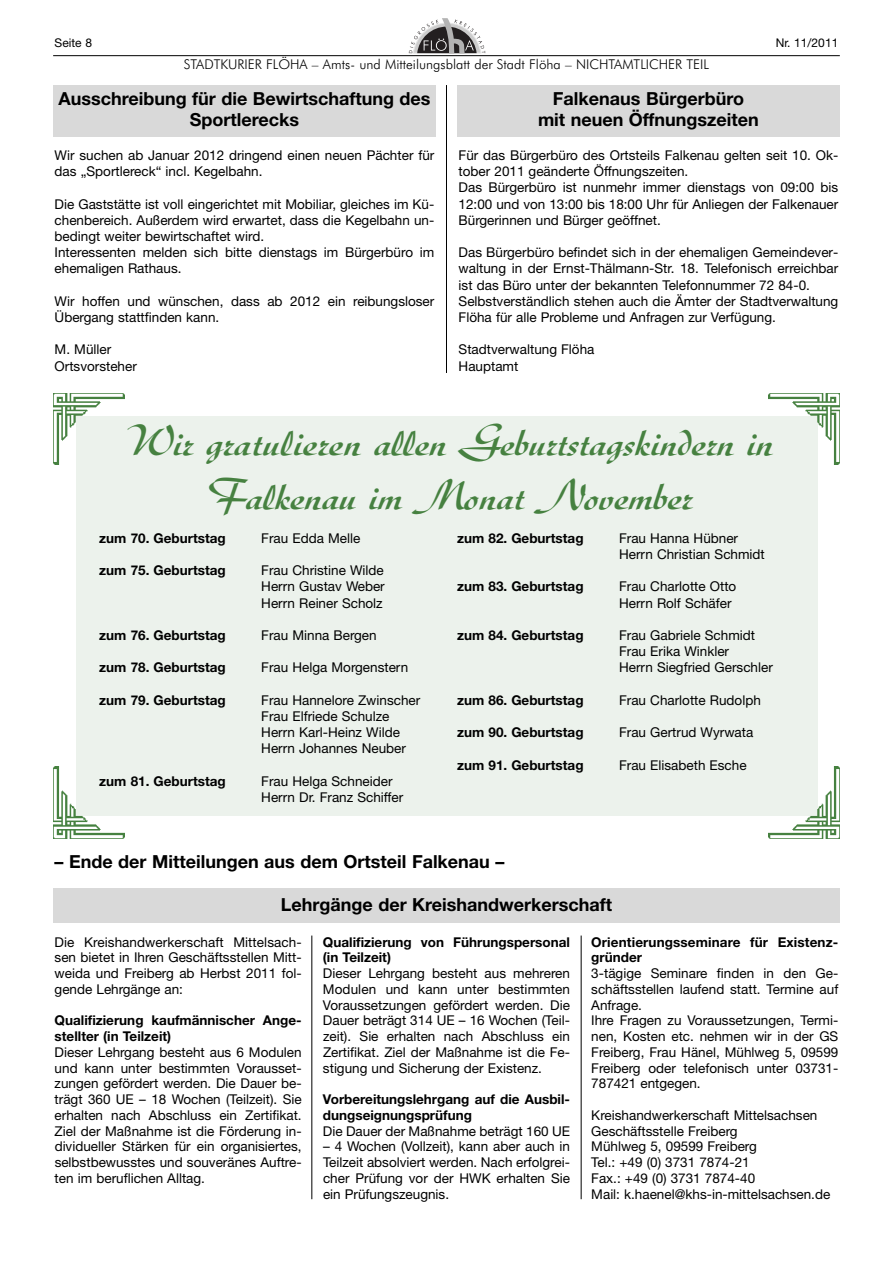
<style>
.page{position:relative;width:893px;height:1263px;background:#fff}
.page>*{position:absolute;margin:0;border:0;box-sizing:border-box;transform-origin:0 0}
.t1{font:500 45px/54px "Diskus D";letter-spacing:-.01em;color:#468140;text-align:center}
.t2{font:700 18px/21.6px "Helvetica Neue";color:#000;text-align:center}
.t3{font:13.5px/15.8px "Helvetica Neue";color:#000}
.t4{font:700 13.5px/15.8px "Helvetica Neue";color:#000}
.t5{font:300 13.5px "Futura BT";color:#000}
.t6{font:12px "Helvetica Neue";color:#000}
</style>
<div class="page">
<hr style="left:53px;top:55px;width:787px;height:1px;background:#000">
<svg style="left:409px;top:18px;width:76px;height:35px"></svg>
<div style="left:457px;top:85px;width:383px;height:51px;background:#d9d9d9"></div>
<div style="left:53px;top:85px;width:383px;height:51px;background:#d9d9d9"></div>
<hr style="left:446px;top:85px;width:1px;height:288px;background:#000">
<div style="left:53px;top:889px;width:787px;height:34px;background:#d9d9d9"></div>
<hr style="left:311px;top:935px;width:1px;height:264px;background:#000">
<hr style="left:581px;top:935px;width:1px;height:264px;background:#000">
<div style="left:76px;top:416px;width:741px;height:399px;background:#ecf2ec"></div>
<img style="left:53px;top:393px;width:71px;height:71px">
<img style="left:769px;top:393px;width:71px;height:71px">
<img style="left:817px;top:464px;width:23px;height:303px">
<img style="left:769px;top:767px;width:71px;height:71px">
<img style="left:124px;top:815px;width:645px;height:23px">
<img style="left:53px;top:767px;width:71px;height:71px">
<p class="t6" style="left:55px;top:38px;width:39px">Seite 8</p>
<p class="t6" style="left:776px;top:38px;width:64px">Nr. 11/2011</p>
<p class="t5" style="left:184px;top:59px;width:527px">STADTKURIER FLÖHA – Amts- und Mitteilungsblatt der Stadt Flöha – NICHTAMTLICHER TEIL</p>
<h2 class="t2" style="left:58px;top:89px;width:374px">Ausschreibung für die Bewirtschaftung des<br>Sportlerecks</h2>
<p class="t3" style="left:55px;top:148px;width:381px;line-height:16.2px">Wir suchen ab Januar 2012 dringend einen neuen Pächter für das „Sportlereck“ incl. Kegelbahn.</p>
<p class="t3" style="left:55px;top:197px;width:381px;line-height:16.2px">Die Gaststätte ist voll eingerichtet mit Mobiliar, gleiches im Kü&shy;chenbereich. Außerdem wird erwartet, dass die Kegelbahn un&shy;bedingt weiter bewirtschaftet wird.<br>Interessenten melden sich bitte dienstags im Bürgerbüro im ehemaligen Rathaus.</p>
<p class="t3" style="left:55px;top:294px;width:381px;line-height:16.2px">Wir hoffen und wünschen, dass ab 2012 ein reibungsloser<br>Übergang stattfinden kann.</p>
<p class="t3" style="left:55px;top:343px;width:84px;line-height:16.2px">M. Müller<br>Ortsvorsteher</p>
<h2 class="t2" style="left:538px;top:89px;width:222px">Falkenaus Bürgerbüro mit neuen Öffnungszeiten</h2>
<p class="t3" style="left:459px;top:148px;width:381px;line-height:16.2px">Für das Bürgerbüro des Ortsteils Falkenau gelten seit 10. Ok&shy;tober 2011 geänderte Öffnungszeiten.<br>Das Bürgerbüro ist nunmehr immer dienstags von 09:00 bis 12:00 und von 13:00 bis 18:00 Uhr für Anliegen der Falkenauer Bürgerinnen und Bürger geöffnet.</p>
<p class="t3" style="left:459px;top:246px;width:381px;line-height:16.2px">Das Bürgerbüro befindet sich in der ehemaligen Gemeindever&shy;waltung in der Ernst-Thälmann-Str. 18. Telefonisch erreichbar ist das Büro unter der bekannten Telefonnummer 72 84-0.<br>Selbstverständlich stehen auch die Ämter der Stadtverwaltung Flöha für alle Probleme und Anfragen zur Verfügung.</p>
<p class="t3" style="left:459px;top:343px;width:137px;line-height:16.2px">Stadtverwaltung Flöha<br>Hauptamt</p>
<h1 class="t1" style="left:120px;top:412px;width:654px">Wir gratulieren allen Geburtstagskindern in<br>Falkenau im Monat November</h1>
<p class="t4" style="left:99px;top:531px;width:128px">zum 70. Geburtstag</p>
<p class="t3" style="left:261px;top:531px;width:100px">Frau Edda Melle</p>
<p class="t4" style="left:99px;top:564px;width:128px">zum 75. Geburtstag</p>
<p class="t3" style="left:261px;top:563px;width:125px;line-height:16.2px;text-align:justify">Frau Christine Wilde Herrn Gustav Weber Herrn Reiner Scholz</p>
<p class="t4" style="left:99px;top:628px;width:128px">zum 76. Geburtstag</p>
<p class="t3" style="left:261px;top:628px;width:117px">Frau Minna Bergen</p>
<p class="t4" style="left:99px;top:661px;width:128px">zum 78. Geburtstag</p>
<p class="t3" style="left:261px;top:661px;width:148px">Frau Helga Morgenstern</p>
<p class="t4" style="left:99px;top:693px;width:128px">zum 79. Geburtstag</p>
<p class="t3" style="left:261px;top:693px;width:160px;line-height:16.2px">Frau Hannelore Zwinscher<br>Frau Elfriede Schulze<br>Herrn Karl-Heinz Wilde<br>Herrn Johannes Neuber</p>
<p class="t4" style="left:99px;top:774px;width:128px">zum 81. Geburtstag</p>
<p class="t3" style="left:261px;top:774px;width:144px;line-height:16.2px">Frau Helga Schneider<br>Herrn Dr. Franz Schiffer</p>
<p class="t4" style="left:457px;top:531px;width:128px">zum 82. Geburtstag</p>
<p class="t3" style="left:619px;top:531px;width:147px;line-height:16.2px">Frau Hanna Hübner<br>Herrn Christian Schmidt</p>
<p class="t4" style="left:457px;top:580px;width:128px">zum 83. Geburtstag</p>
<p class="t3" style="left:619px;top:580px;width:119px;line-height:16.2px">Frau Charlotte Otto<br>Herrn Rolf Schäfer</p>
<p class="t4" style="left:457px;top:628px;width:128px">zum 84. Geburtstag</p>
<p class="t3" style="left:619px;top:628px;width:155px;line-height:16.2px">Frau Gabriele Schmidt<br>Frau Erika Winkler<br>Herrn Siegfried Gerschler</p>
<p class="t4" style="left:457px;top:693px;width:128px">zum 86. Geburtstag</p>
<p class="t3" style="left:619px;top:693px;width:143px">Frau Charlotte Rudolph</p>
<p class="t4" style="left:457px;top:726px;width:128px">zum 90. Geburtstag</p>
<p class="t3" style="left:619px;top:726px;width:136px">Frau Gertrud Wyrwata</p>
<p class="t4" style="left:457px;top:758px;width:128px">zum 91. Geburtstag</p>
<p class="t3" style="left:619px;top:758px;width:129px">Frau Elisabeth Esche</p>
<h2 class="t2" style="left:55px;top:852px;width:451px">– Ende der Mitteilungen aus dem Ortsteil Falkenau –</h2>
<h2 class="t2" style="left:281px;top:895px;width:333px">Lehrgänge der Kreishandwerkerschaft</h2>
<p class="t3" style="left:55px;top:935px;width:249px;text-align:justify">Die Kreishandwerkerschaft Mittelsach&shy;sen bietet in Ihren Geschäftsstellen Mitt&shy;weida und Freiberg ab Herbst 2011 fol&shy;gende Lehrgänge an:</p>
<p class="t4" style="left:55px;top:1014px;width:249px">Qualifizierung kaufmännischer Ange&shy;stellter (in Teilzeit)</p>
<p class="t3" style="left:55px;top:1045px;width:249px;text-align:justify">Dieser Lehrgang besteht aus 6 Modulen und kann unter bestimmten Vorausset&shy;zungen gefördert werden. Die Dauer be&shy;trägt 360 UE – 18 Wochen (Teilzeit). Sie erhalten nach Abschluss ein Zertifikat.<br>Ziel der Maßnahme ist die Förderung in&shy;dividueller Stärken für ein organisiertes, selbstbewusstes und souveränes Auftre&shy;ten im beruflichen Alltag.</p>
<p class="t4" style="left:323px;top:935px;width:249px">Qualifizierung von Führungspersonal (in Teilzeit)</p>
<p class="t3" style="left:323px;top:967px;width:249px;text-align:justify">Dieser Lehrgang besteht aus mehreren Modulen und kann unter bestimmten Voraussetzungen gefördert werden. Die Dauer beträgt 314 UE – 16 Wochen (Teil&shy;zeit). Sie erhalten nach Abschluss ein Zertifikat. Ziel der Maßnahme ist die Fe&shy;stigung und Sicherung der Existenz.</p>
<p class="t4" style="left:323px;top:1093px;width:249px">Vorbereitungslehrgang auf die Ausbil&shy;dungseignungsprüfung</p>
<p class="t3" style="left:323px;top:1124px;width:249px">Die Dauer der Maßnahme beträgt 160 UE</p>
<p class="t3" style="left:323px;top:1140px;width:249px;text-align:justify">– 4 Wochen (Vollzeit), kann aber auch in Teilzeit absolviert werden. Nach erfolgrei&shy;cher Prüfung vor der HWK erhalten Sie ein Prüfungszeugnis.</p>
<p class="t4" style="left:591px;top:935px;width:249px">Orientierungsseminare für Existenz&shy;gründer</p>
<p class="t3" style="left:591px;top:967px;width:249px">3-tägige Seminare finden in den Ge&shy;schäftsstellen laufend statt. Termine auf<br>Anfrage.<br>Ihre Fragen zu Voraussetzungen, Termi&shy;nen, Kosten etc. nehmen wir in der GS<br>Freiberg, Frau Hänel, Mühlweg 5, 09599<br>Freiberg oder telefonisch unter 03731-<br>787421 entgegen.</p>
<p class="t3" style="left:591px;top:1108px;width:240px">Kreishandwerkerschaft Mittelsachsen<br>Geschäftsstelle Freiberg<br>Mühlweg 5, 09599 Freiberg<br>Tel.: +49 (0) 3731 7874-21<br>Fax.: +49 (0) 3731 7874-40<br>Mail: k.haenel@khs-in-mittelsachsen.de</p>
</div>
